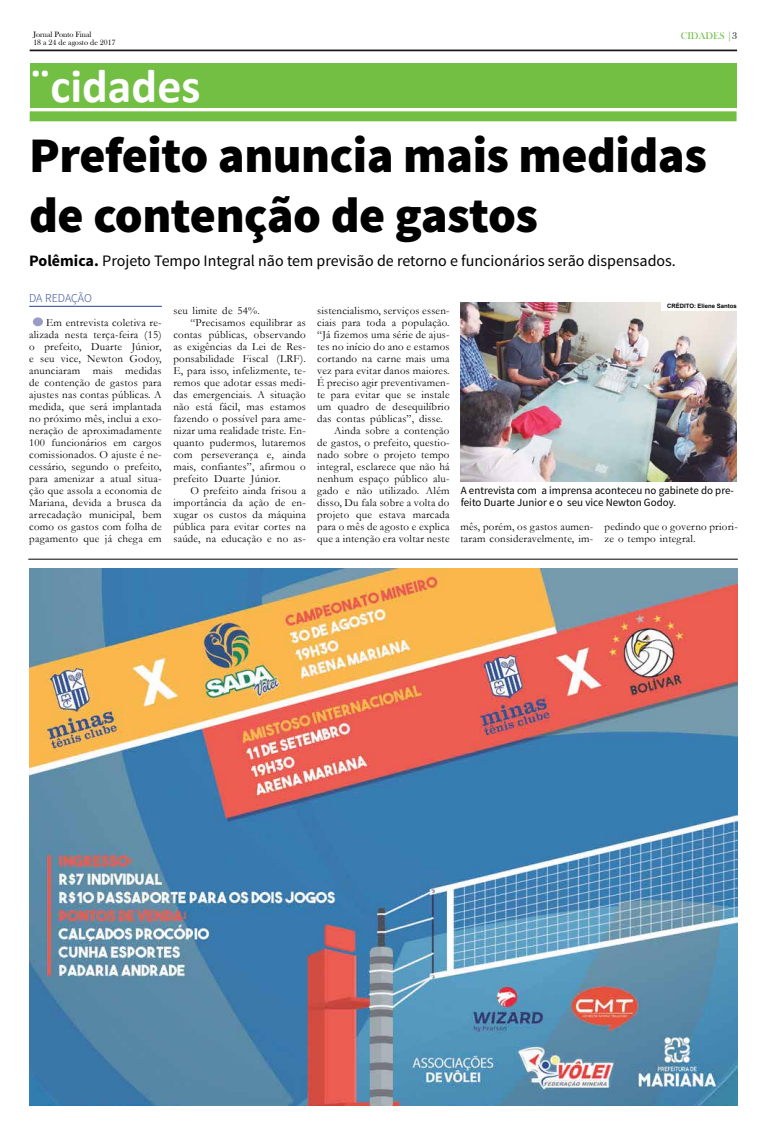
<style>
.page{position:relative;width:766px;height:1134px;background:#fff}
.page>*{position:absolute;margin:0;border:0;box-sizing:border-box;transform-origin:0 0}
.t1{font:900 49.9px/59.8px "Source Sans Pro";letter-spacing:-.01em;color:#000}
.t2{font:700 47.9px "Calibri";color:#fff}
.t3{font:16px "Source Sans Pro";color:#000}
.t4{font:300 12px "Source Sans Pro";letter-spacing:-.01em;color:#25408f}
.t5{font:11px/12px "Garamond";letter-spacing:.02em;color:#000}
.t6{font:11px/12px "Source Sans Pro";color:#000}
.t7{font:10px "Bask Old Face";color:#72bf44}
.t8{font:8px "Bask Old Face";color:#000}
.t9{font:700 6px "Arial";color:#000}
.s1{color:#000}
.s2{font-weight:700}
</style>
<div class="page">
<hr style="left:30px;top:50px;width:706px;height:1px;background:#000">
<div style="left:30px;top:63px;width:706px;height:45px;background:#72bf44"></div>
<div style="left:30px;top:111px;width:706px;height:10px;background:#72bf44"></div>
<hr style="left:28px;top:559px;width:709px;height:1px;background:#000">
<img style="left:30px;top:568px;width:707px;height:538px">
<hr style="left:29px;top:306px;width:133px;height:1px;background:#25408f">
<div style="left:33px;top:317px;width:10px;height:9px;background:#9b9bc5;border-radius:50%"></div>
<img style="left:461px;top:302px;width:275px;height:180px">
<div style="left:661px;top:302px;width:75px;height:8px;background:#fff"></div>
<p class="t8" style="left:33px;top:30px;width:59px">Jornal Ponto Final</p>
<p class="t7" style="left:680px;top:30px;width:58px">CIDADES |<span class="s1">3</span></p>
<p class="t8" style="left:33px;top:38px;width:84px">18 a 24 de agosto de 2017</p>
<h2 class="t2" style="left:30px;top:55px;width:171px">¨cidades</h2>
<h1 class="t1" style="left:29px;top:128px;width:679px">Prefeito anuncia mais medidas de contenção de gastos</h1>
<h3 class="t3" style="left:29px;top:251px;width:648px"><span class="s2">Polêmica.</span> Projeto Tempo Integral não tem previsão de retorno e funcionários serão dispensados.</h3>
<p class="t4" style="left:29px;top:291px;width:64px">DA REDAÇÃO</p>
<p class="t5" style="left:29px;top:317px;width:134px;text-align:justify;text-indent:17px">Em entrevista coletiva re&shy;alizada nesta terça-feira (15) o prefeito, Duarte Júnior, e seu vice, Newton Godoy, anunciaram mais medidas de contenção de gastos para ajustes nas contas públicas. A medida, que será implantada no próximo mês, inclui a exo&shy;neração de aproximadamente 100 funcionários em cargos comissionados. O ajuste é ne&shy;cessário, segundo o prefeito, para amenizar a atual situa&shy;ção que assola a economia de Mariana, devida a brusca da arrecadação municipal, bem como os gastos com folha de pagamento que já chega em</p>
<p class="t9" style="left:667px;top:302px;width:71px">CRÉDITO: Eliene Santos</p>
<p class="t5" style="left:173px;top:305px;width:88px">seu limite de 54%.</p>
<p class="t5" style="left:190px;top:317px;width:117px">“Precisamos equilibrar as</p>
<p class="t5" style="left:173px;top:329px;width:134px">contas públicas, observando</p>
<p class="t5" style="left:173px;top:340px;width:134px">as exigências da Lei de Res-</p>
<p class="t5" style="left:173px;top:352px;width:134px">ponsabilidade Fiscal (LRF).</p>
<p class="t5" style="left:173px;top:364px;width:134px">E, para isso, infelizmente, te-</p>
<p class="t5" style="left:173px;top:376px;width:134px">remos que adotar essas medi-</p>
<p class="t5" style="left:173px;top:388px;width:134px">das emergenciais. A situação</p>
<p class="t5" style="left:173px;top:400px;width:134px">não está fácil, mas estamos</p>
<p class="t5" style="left:173px;top:412px;width:134px">fazendo o possível para ame-</p>
<p class="t5" style="left:173px;top:424px;width:134px">nizar uma realidade triste. En-</p>
<p class="t5" style="left:173px;top:436px;width:134px">quanto pudermos, lutaremos</p>
<p class="t5" style="left:173px;top:448px;width:134px">com perseverança e, ainda</p>
<p class="t5" style="left:173px;top:460px;width:134px">mais, confiantes”, afirmou o</p>
<p class="t5" style="left:173px;top:472px;width:109px">prefeito Duarte Júnior.</p>
<p class="t5" style="left:190px;top:484px;width:117px">O prefeito ainda frisou a</p>
<p class="t5" style="left:173px;top:496px;width:134px">importância da ação de en-</p>
<p class="t5" style="left:173px;top:508px;width:134px">xugar os custos da máquina</p>
<p class="t5" style="left:173px;top:520px;width:134px">pública para evitar cortes na</p>
<p class="t5" style="left:173px;top:532px;width:134px">saúde, na educação e no as-</p>
<p class="t5" style="left:317px;top:305px;width:134px">sistencialismo, serviços essen-</p>
<p class="t5" style="left:317px;top:317px;width:134px">ciais para toda a população.</p>
<p class="t5" style="left:317px;top:329px;width:134px">“Já fizemos uma série de ajus-</p>
<p class="t5" style="left:317px;top:341px;width:134px">tes no início do ano e estamos</p>
<p class="t5" style="left:317px;top:352px;width:134px">cortando na carne mais uma</p>
<p class="t5" style="left:317px;top:364px;width:134px">vez para evitar danos maiores.</p>
<p class="t5" style="left:317px;top:376px;width:134px">É preciso agir preventivamen-</p>
<p class="t5" style="left:317px;top:388px;width:134px">te para evitar que se instale</p>
<p class="t5" style="left:317px;top:400px;width:134px">um quadro de desequilíbrio</p>
<p class="t5" style="left:317px;top:412px;width:127px">das contas públicas”, disse.</p>
<p class="t5" style="left:334px;top:424px;width:117px">Ainda sobre a contenção</p>
<p class="t5" style="left:317px;top:436px;width:134px">de gastos, o prefeito, questio-</p>
<p class="t5" style="left:317px;top:448px;width:134px">nado sobre o projeto tempo</p>
<p class="t5" style="left:317px;top:460px;width:134px">integral, esclarece que não há</p>
<p class="t5" style="left:317px;top:472px;width:134px">nenhum espaço público alu-</p>
<p class="t5" style="left:317px;top:484px;width:134px">gado e não utilizado. Além</p>
<p class="t5" style="left:317px;top:496px;width:134px">disso, Du fala sobre a volta do</p>
<p class="t5" style="left:317px;top:508px;width:134px">projeto que estava marcada</p>
<p class="t5" style="left:317px;top:520px;width:134px">para o mês de agosto e explica</p>
<p class="t5" style="left:317px;top:532px;width:134px">que a intenção era voltar neste</p>
<p class="t6" style="left:460px;top:484px;width:275px">A entrevista com a imprensa aconteceu no gabinete do pre&shy;feito Duarte Junior e o seu vice Newton Godoy.</p>
<p class="t5" style="left:460px;top:520px;width:134px">mês, porém, os gastos aumen&shy;taram consideravelmente, im-</p>
<p class="t5" style="left:604px;top:520px;width:135px">pedindo que o governo priori&shy;ze o tempo integral.</p>
</div>
